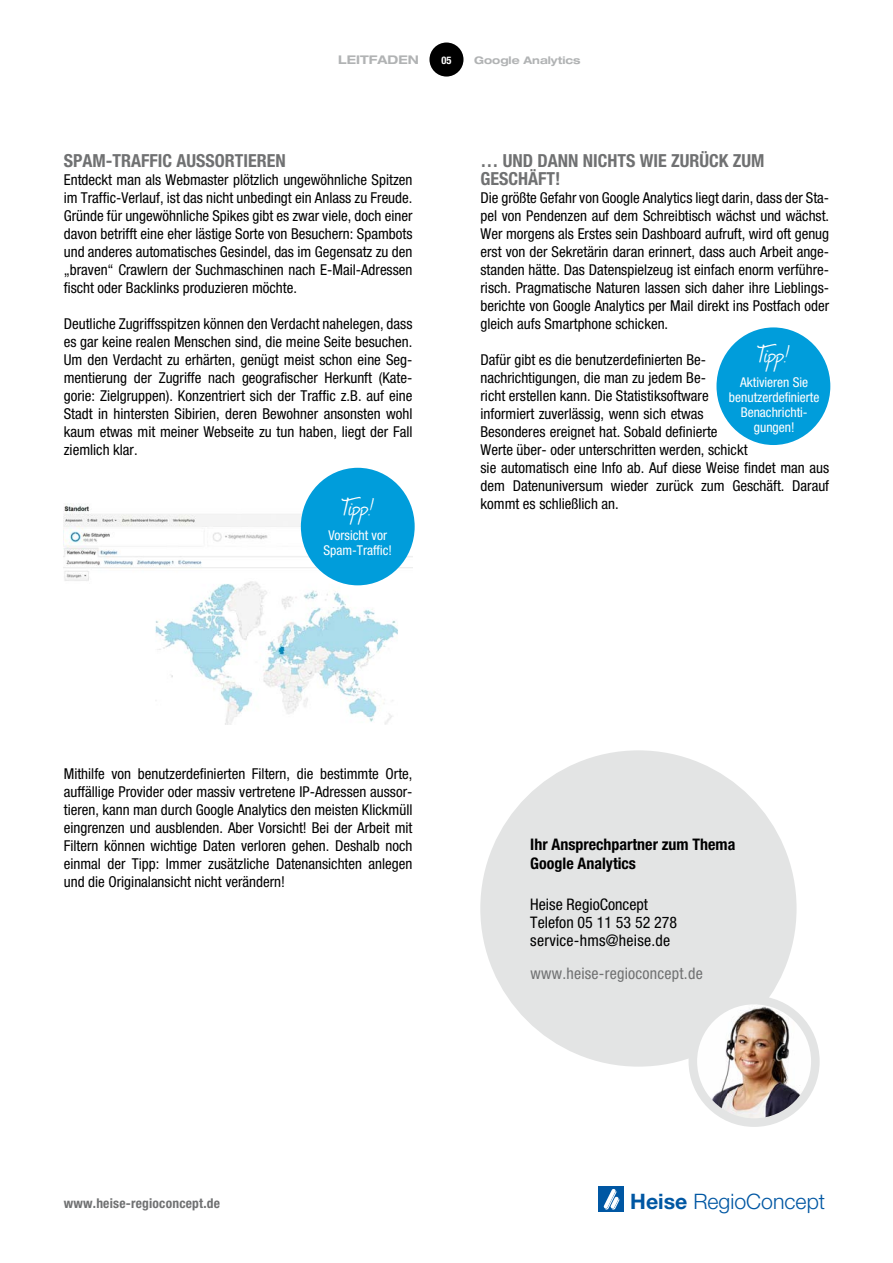
<style>
.page{position:relative;width:893px;height:1263px;background:#fff}
.page>*{position:absolute;margin:0;border:0;box-sizing:border-box;transform-origin:0 0}
.t1{font:27px "Journal";letter-spacing:-.055em;color:#fff}
.t2{font:300 21.3px "Helvetica Neue";color:#0057a3}
.t3{font:700 condensed 18px/18px "Helvetica Neue";color:#707172}
.t4{font:condensed 15.9px/17.5px "Helvetica Neue";color:#000}
.t5{font:700 condensed 15.9px/19.2px "Helvetica Neue";color:#000}
.t6{font:condensed 15.9px "Helvetica Neue";letter-spacing:.015em;color:#707172}
.t7{font:condensed 15px/18px "Helvetica Neue";color:#000;text-align:justify}
.t8{font:condensed 13.5px/15px "Helvetica Neue";color:#fff;text-align:center}
.t9{font:700 condensed 13.5px "Helvetica Neue";letter-spacing:.015em;color:#707172}
.t10{font:700 expanded 12px "Helvetica Neue";color:#b1b3b4}
.t11{font:700 expanded 10.5px "Helvetica Neue";color:#b1b3b4}
.t12{font:700 condensed 10.5px "Helvetica Neue";color:#fff}
.s1{font-weight:700}
</style>
<div class="page">
<div style="left:598px;top:1186px;width:26px;height:26px;background:#0057a3"></div>
<svg style="left:603px;top:1189px;width:17px;height:21px"></svg>
<div style="left:429px;top:43px;width:34px;height:34px;background:#000;border-radius:50%"></div>
<img style="left:64px;top:504px;width:349px;height:221px">
<div style="left:480px;top:750px;width:316px;height:317px;background:#e3e4e4;border-radius:50%"></div>
<img style="left:693px;top:1000px;width:122px;height:122px;border-radius:61px">
<div style="left:688px;top:996px;width:132px;height:131px;border:9px solid #e3e4e4;border-radius:50%"></div>
<div style="left:301px;top:468px;width:114px;height:117px;background:#009ddb;border-radius:50%"></div>
<div style="left:716px;top:327px;width:114px;height:118px;background:#009ddb;border-radius:50%"></div>
<p class="t10" style="left:338px;top:52px;width:82px">LEITFADEN</p>
<p class="t12" style="left:441px;top:54px;width:12px">05</p>
<p class="t11" style="left:474px;top:54px;width:108px">Google Analytics</p>
<p class="t3" style="left:64px;top:151px;width:223px">SPAM-TRAFFIC AUSSORTIEREN</p>
<p class="t7" style="left:64px;top:170px;width:350px">Entdeckt man als Webmaster plötzlich ungewöhnliche Spitzen im Traffic-Verlauf, ist das nicht unbedingt ein Anlass zu Freude.<br>Gründe für ungewöhnliche Spikes gibt es zwar viele, doch einer davon betrifft eine eher lästige Sorte von Besuchern: Spambots und anderes automatisches Gesindel, das im Gegensatz zu den „braven“ Crawlern der Suchmaschinen nach E-Mail-Adressen fischt oder Backlinks produzieren möchte.</p>
<p class="t7" style="left:64px;top:314px;width:350px">Deutliche Zugriffsspitzen können den Verdacht nahelegen, dass es gar keine realen Menschen sind, die meine Seite besuchen.<br>Um den Verdacht zu erhärten, genügt meist schon eine Seg&shy;mentierung der Zugriffe nach geografischer Herkunft (Kate&shy;gorie: Zielgruppen). Konzentriert sich der Traffic z.B. auf eine Stadt in hintersten Sibirien, deren Bewohner ansonsten wohl kaum etwas mit meiner Webseite zu tun haben, liegt der Fall ziemlich klar.</p>
<h1 class="t1" style="left:342px;top:489px;width:33px">Tipp!</h1>
<p class="t8" style="left:323px;top:527px;width:70px">Vorsicht vor<br>Spam-Traffic!</p>
<p class="t3" style="left:480px;top:151px;width:285px">… UND DANN NICHTS WIE ZURÜCK ZUM<br>GESCHÄFT!</p>
<p class="t7" style="left:480px;top:188px;width:350px">Die größte Gefahr von Google Analytics liegt darin, dass der Sta&shy;pel von Pendenzen auf dem Schreibtisch wächst und wächst.<br>Wer morgens als Erstes sein Dashboard aufruft, wird oft genug erst von der Sekretärin daran erinnert, dass auch Arbeit ange&shy;standen hätte. Das Datenspielzeug ist einfach enorm verführe&shy;risch. Pragmatische Naturen lassen sich daher ihre Lieblings&shy;berichte von Google Analytics per Mail direkt ins Postfach oder gleich aufs Smartphone schicken.</p>
<p class="t7" style="left:480px;top:350px;width:350px;text-align:left">Dafür gibt es die benutzerdefinierten Be-<br>nachrichtigungen, die man zu jedem Be-<br>richt erstellen kann. Die Statistiksoftware<br>informiert zuverlässig, wenn sich etwas<br>Besonderes ereignet hat. Sobald definierte<br>Werte über- oder unterschritten werden, schickt<br>sie automatisch eine Info ab. Auf diese Weise findet man aus dem Datenuniversum wieder zurück zum Geschäft. Darauf kommt es schließlich an.</p>
<h1 class="t1" style="left:757px;top:336px;width:33px">Tipp!</h1>
<p class="t8" style="left:729px;top:374px;width:92px">Aktivieren Sie benutzerdefinierte<br>Benachrichti&shy;gungen!</p>
<p class="t7" style="left:64px;top:764px;width:350px">Mithilfe von benutzerdefinierten Filtern, die bestimmte Orte, auffällige Provider oder massiv vertretene IP-Adressen aussor&shy;tieren, kann man durch Google Analytics den meisten Klickmüll eingrenzen und ausblenden. Aber Vorsicht! Bei der Arbeit mit Filtern können wichtige Daten verloren gehen. Deshalb noch einmal der Tipp: Immer zusätzliche Datenansichten anlegen und die Originalansicht nicht verändern!</p>
<p class="t5" style="left:530px;top:834px;width:207px">Ihr Ansprechpartner zum Thema<br>Google Analytics</p>
<p class="t4" style="left:530px;top:896px;width:148px">Heise RegioConcept<br>Telefon 05 11 53 52 278 service-hms@heise.de</p>
<p class="t6" style="left:531px;top:964px;width:174px">www.heise-regioconcept.de</p>
<p class="t9" style="left:64px;top:1195px;width:158px">www.heise-regioconcept.de</p>
<h2 class="t2" style="left:630px;top:1188px;width:196px"><span class="s1">Heise</span> RegioConcept</h2>
</div>
